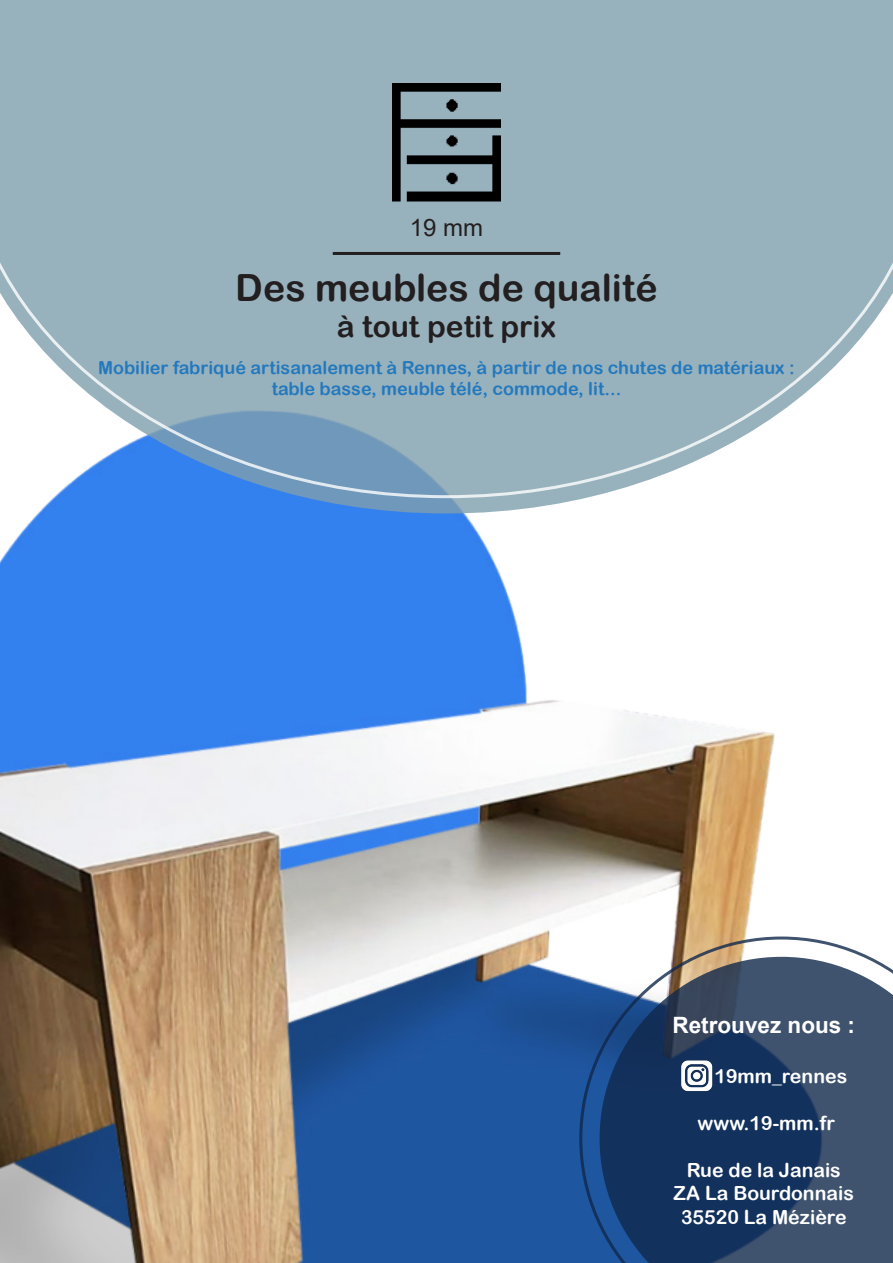
<style>
.page{position:relative;width:893px;height:1263px;background:#fff}
.page>*{position:absolute;margin:0;border:0;box-sizing:border-box;transform-origin:0 0}
.t1{font:37.5px "Arial Rounded MT Bold";color:#231f20}
.t2{font:30px "Arial Rounded MT Bold";color:#231f20}
.t3{font:24px "Arial";color:#231f20}
.t4{font:700 22.5px "Arial";color:#fff}
.t5{font:19.5px "Arial Rounded MT Bold";color:#fff}
.t6{font:18px "Arial Rounded MT Bold";color:#2479bd}
</style>
<div class="page">
<img style="left:0;top:513px;width:775px;height:750px">
<svg style="left:38px;top:498px;width:547px;height:15px;background:#6198de"></svg>
<svg style="left:0;top:0;width:893px;height:498px;background:#9eb7c3"></svg>
<img style="left:392px;top:84px;width:109px;height:122px">
<hr style="left:333px;top:252px;width:227px;height:3px;background:#231f20">
<svg style="left:579px;top:936px;width:314px;height:327px;background:#3e5677"></svg>
<img style="left:661px;top:1046px;width:55px;height:54px">
<p class="t3" style="left:410px;top:211px;width:75px">19 mm</p>
<p class="t1" style="left:235px;top:266px;width:424px">Des meubles de qualité</p>
<p class="t2" style="left:337px;top:309px;width:221px">à tout petit prix</p>
<p class="t6" style="left:98px;top:356px;width:698px">Mobilier fabriqué artisanalement à Rennes, à partir de nos chutes de matériaux :</p>
<p class="t6" style="left:272px;top:378px;width:351px">table basse, meuble télé, commode, lit...</p>
<p class="t4" style="left:673px;top:1009px;width:184px">Retrouvez nous :</p>
<p class="t5" style="left:714px;top:1065px;width:134px">19mm_rennes</p>
<p class="t5" style="left:698px;top:1112px;width:139px">www.19-mm.fr</p>
<p class="t5" style="left:687px;top:1158px;width:156px">Rue de la Janais</p>
<p class="t5" style="left:674px;top:1182px;width:182px">ZA La Bourdonnais</p>
<p class="t5" style="left:681px;top:1205px;width:167px">35520 La Mézière</p>
</div>
